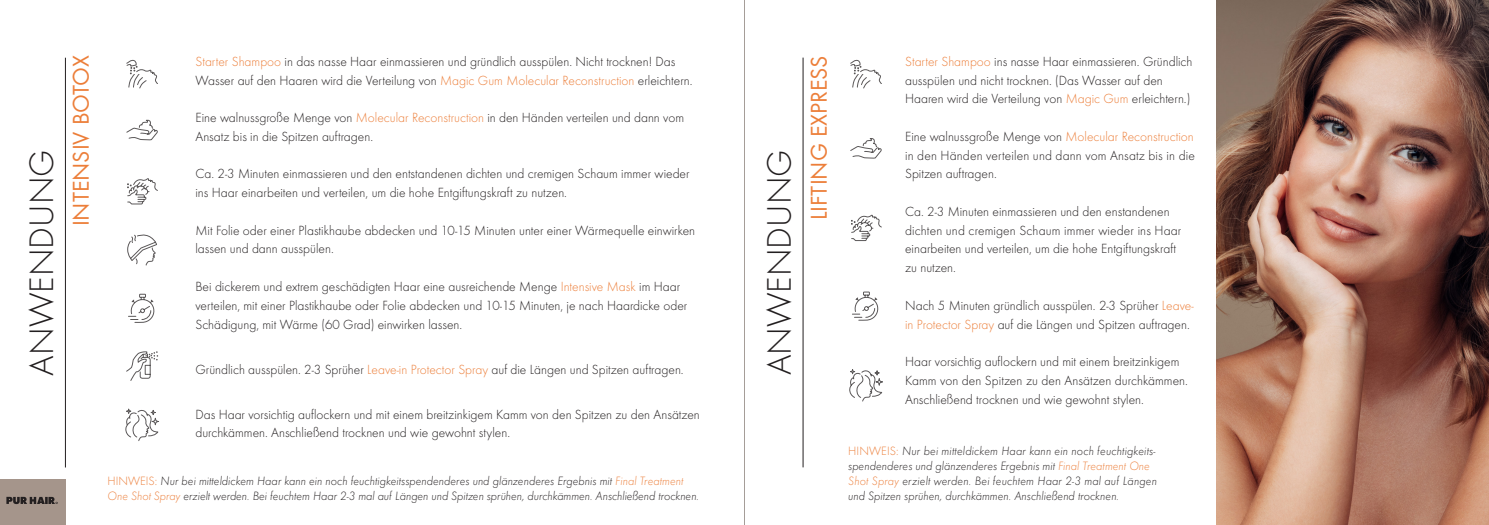
<style>
.page{position:relative;width:1489px;height:525px;background:#fff}
.page>*{position:absolute;margin:0;border:0;box-sizing:border-box;transform-origin:0 0}
.t1{font:35.25px "Futura TCE Ligh";color:#231f20}
.t2{font:23.75px "Futura TCE";color:#ec7e39}
.t3{font:13.75px/18.8px "Futura TCE Ligh";color:#231f20}
.t4{font:12.5px/15px "Futura TCE Ligh Obli";color:#231f20}
.s1{color:#ec7e39}
.s2{font-family:"Futura TCE Ligh";color:#ec7e39}
</style>
<div class="page">
<div style="left:0;top:479px;width:66px;height:45px;background:#a5958b"></div>
<svg style="left:6px;top:496px;width:52px;height:8px"></svg>
<img style="left:1216px;top:0;width:272px;height:524px">
<hr style="left:744px;top:0;width:1px;height:524px;background:#a59d98">
<hr style="left:65px;top:58px;width:1px;height:409px;background:#231f20">
<svg style="left:126px;top:59px;width:32px;height:30px"></svg>
<svg style="left:126px;top:119px;width:32px;height:21px"></svg>
<svg style="left:127px;top:178px;width:31px;height:27px"></svg>
<svg style="left:127px;top:234px;width:30px;height:31px"></svg>
<svg style="left:128px;top:293px;width:27px;height:30px"></svg>
<svg style="left:126px;top:351px;width:32px;height:29px"></svg>
<svg style="left:125px;top:408px;width:34px;height:33px"></svg>
<svg style="left:850px;top:59px;width:32px;height:30px"></svg>
<svg style="left:850px;top:138px;width:32px;height:21px"></svg>
<svg style="left:851px;top:214px;width:31px;height:27px"></svg>
<svg style="left:852px;top:291px;width:27px;height:30px"></svg>
<svg style="left:849px;top:369px;width:34px;height:32px"></svg>
<hr style="left:802px;top:58px;width:1px;height:409px;background:#231f20">
<h1 class="t1" style="left:21px;top:375px;width:227px;rotate:-90deg">ANWENDUNG</h1>
<h2 class="t2" style="left:67px;top:226px;width:172px;rotate:-90deg">INTENSIV BOTOX</h2>
<p class="t3" style="left:195px;top:52px;width:498px"><span class="s1">Starter Shampoo</span> in das nasse Haar einmassieren und gründlich ausspülen. Nicht trocknen! Das<br>Wasser auf den Haaren wird die Verteilung von <span class="s1">Magic Gum Molecular Reconstruction</span> erleichtern.</p>
<p class="t3" style="left:195px;top:108px;width:490px">Eine walnussgroße Menge von <span class="s1">Molecular Reconstruction</span> in den Händen verteilen und dann vom<br>Ansatz bis in die Spitzen auftragen.</p>
<p class="t3" style="left:195px;top:164px;width:495px">Ca. 2-3 Minuten einmassieren und den entstandenen dichten und cremigen Schaum immer wieder ins Haar einarbeiten und verteilen, um die hohe Entgiftungskraft zu nutzen.</p>
<p class="t3" style="left:195px;top:221px;width:501px">Mit Folie oder einer Plastikhaube abdecken und 10-15 Minuten unter einer Wärmequelle einwirken lassen und dann ausspülen.</p>
<p class="t3" style="left:195px;top:277px;width:493px">Bei dickerem und extrem geschädigten Haar eine ausreichende Menge <span class="s1">Intensive Mask</span> im Haar verteilen, mit einer Plastikhaube oder Folie abdecken und 10-15 Minuten, je nach Haardicke oder<br>Schädigung, mit Wärme (60 Grad) einwirken lassen.</p>
<p class="t3" style="left:195px;top:359px;width:489px">Gründlich ausspülen. 2-3 Sprüher <span class="s1">Leave-in Protector Spray</span> auf die Längen und Spitzen auftragen.</p>
<p class="t3" style="left:195px;top:404px;width:506px">Das Haar vorsichtig auflockern und mit einem breitzinkigem Kamm von den Spitzen zu den Ansätzen durchkämmen. Anschließend trocknen und wie gewohnt stylen.</p>
<p class="t4" style="left:108px;top:473px;width:593px"><span class="s2">HINWEIS:</span> Nur bei mitteldickem Haar kann ein noch feuchtigkeitsspendenderes und glänzenderes Ergebnis mit <span class="s1">Final Treatment<br>One Shot Spray</span> erzielt werden. Bei feuchtem Haar 2-3 mal auf Längen und Spitzen sprühen, durchkämmen. Anschließend trocknen.</p>
<h1 class="t1" style="left:759px;top:375px;width:227px;rotate:-90deg">ANWENDUNG</h1>
<h2 class="t2" style="left:804px;top:220px;width:166px;rotate:-90deg">LIFTING EXPRESS</h2>
<p class="t3" style="left:905px;top:52px;width:289px"><span class="s1">Starter Shampoo</span> ins nasse Haar einmassieren. Gründlich ausspülen und nicht trocknen. (Das Wasser auf den<br>Haaren wird die Verteilung von <span class="s1">Magic Gum</span> erleichtern.)</p>
<p class="t3" style="left:905px;top:127px;width:291px;text-align:justify">Eine walnussgroße Menge von <span class="s1">Molecular Reconstruction </span>in den Händen verteilen und dann vom Ansatz bis in die Spitzen auftragen.</p>
<p class="t3" style="left:905px;top:202px;width:278px">Ca. 2-3 Minuten einmassieren und den enstandenen dichten und cremigen Schaum immer wieder ins Haar einarbeiten und verteilen, um die hohe Entgiftungskraft zu nutzen.</p>
<p class="t3" style="left:905px;top:296px;width:290px">Nach 5 Minuten gründlich ausspülen. 2-3 Sprüher <span class="s1">Leave&shy;in Protector Spray</span> auf die Längen und Spitzen auftragen.</p>
<p class="t3" style="left:905px;top:352px;width:284px">Haar vorsichtig auflockern und mit einem breitzinkigem<br>Kamm von den Spitzen zu den Ansätzen durchkämmen.<br>Anschließend trocknen und wie gewohnt stylen.</p>
<p class="t4" style="left:848px;top:443px;width:310px"><span class="s2">HINWEIS:</span> Nur bei mitteldickem Haar kann ein noch feuchtigkeits&shy;spendenderes und glänzenderes Ergebnis mit <span class="s1">Final Treatment One Shot Spray</span> erzielt werden. Bei feuchtem Haar 2-3 mal auf Längen und Spitzen sprühen, durchkämmen. Anschließend trocknen.</p>
</div>
